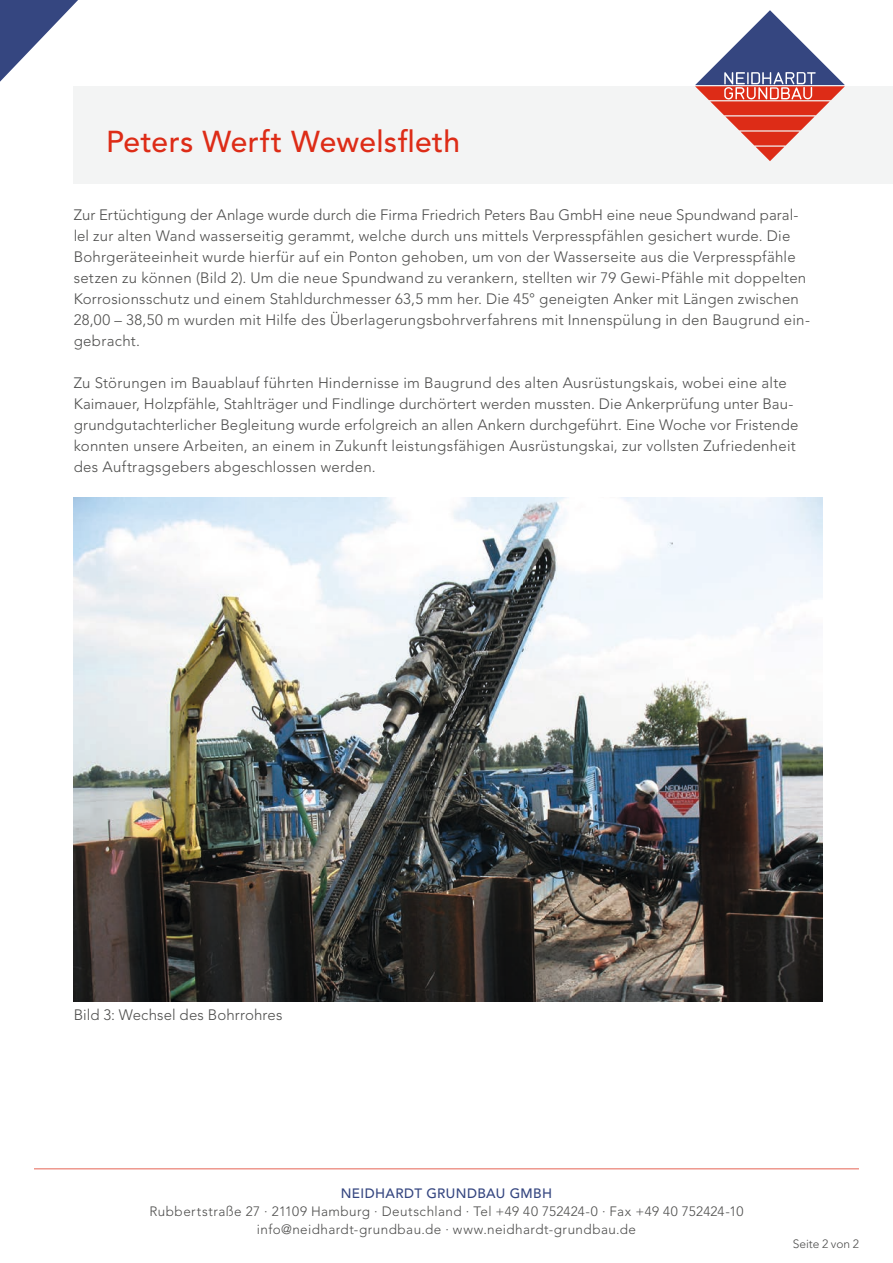
<style>
.page{position:relative;width:893px;height:1263px;background:#fff}
.page>*{position:absolute;margin:0;border:0;box-sizing:border-box;transform-origin:0 0}
.t1{font:500 30px "Avenir";letter-spacing:.01em;color:#dd2c17}
.t2{font:300 15px/21px "Avenir";letter-spacing:.015em;color:#4e4e4d}
.t3{font:300 13.5px/18px "Avenir";letter-spacing:.03em;color:#4e4e4d;text-align:center}
.t4{font:500 13.5px "Avenir";letter-spacing:.03em;color:#354680}
.t5{font:300 12px "Avenir";letter-spacing:-.005em;color:#4e4e4d}
</style>
<div class="page">
<div style="left:74px;top:86px;width:819px;height:98px;background:#f2f3f3"></div>
<hr style="left:34px;top:1168px;width:825px;height:1px;background:#dd2c17">
<svg style="left:0;top:0;width:78px;height:82px"></svg>
<svg style="left:695px;top:10px;width:150px;height:151px"></svg>
<img style="left:74px;top:498px;width:748px;height:503px">
<h1 class="t1" style="left:106px;top:124px;width:355px">Peters Werft Wewelsfleth</h1>
<p class="t2" style="left:74px;top:204px;width:738px">Zur Ertüchtigung der Anlage wurde durch die Firma Friedrich Peters Bau GmbH eine neue Spundwand paral&shy;lel zur alten Wand wasserseitig gerammt, welche durch uns mittels Verpresspfählen gesichert wurde. Die Bohrgeräteeinheit wurde hierfür auf ein Ponton gehoben, um von der Wasserseite aus die Verpresspfähle setzen zu können (Bild 2). Um die neue Spundwand zu verankern, stellten wir 79 Gewi-Pfähle mit doppelten Korrosionsschutz und einem Stahldurchmesser 63,5 mm her. Die 45° geneigten Anker mit Längen zwischen 28,00 – 38,50 m wurden mit Hilfe des Überlagerungsbohrverfahrens mit Innenspülung in den Baugrund ein&shy;gebracht.</p>
<p class="t2" style="left:74px;top:372px;width:726px">Zu Störungen im Bauablauf führten Hindernisse im Baugrund des alten Ausrüstungskais, wobei eine alte Kaimauer, Holzpfähle, Stahlträger und Findlinge durchörtert werden mussten. Die Ankerprüfung unter Bau&shy;grundgutachterlicher Begleitung wurde erfolgreich an allen Ankern durchgeführt. Eine Woche vor Fristende konnten unsere Arbeiten, an einem in Zukunft leistungsfähigen Ausrüstungskai, zur vollsten Zufriedenheit des Auftragsgebers abgeschlossen werden.</p>
<p class="t2" style="left:74px;top:1004px;width:210px">Bild 3: Wechsel des Bohrrohres</p>
<p class="t4" style="left:341px;top:1185px;width:213px">NEIDHARDT GRUNDBAU GMBH</p>
<p class="t3" style="left:150px;top:1202px;width:595px">Rubbertstraße 27 · 21109 Hamburg · Deutschland · Tel +49 40 752424-0 · Fax +49 40 752424-10 info@neidhardt-grundbau.de · www.neidhardt-grundbau.de</p>
<p class="t5" style="left:793px;top:1237px;width:68px">Seite 2 von 2</p>
</div>
